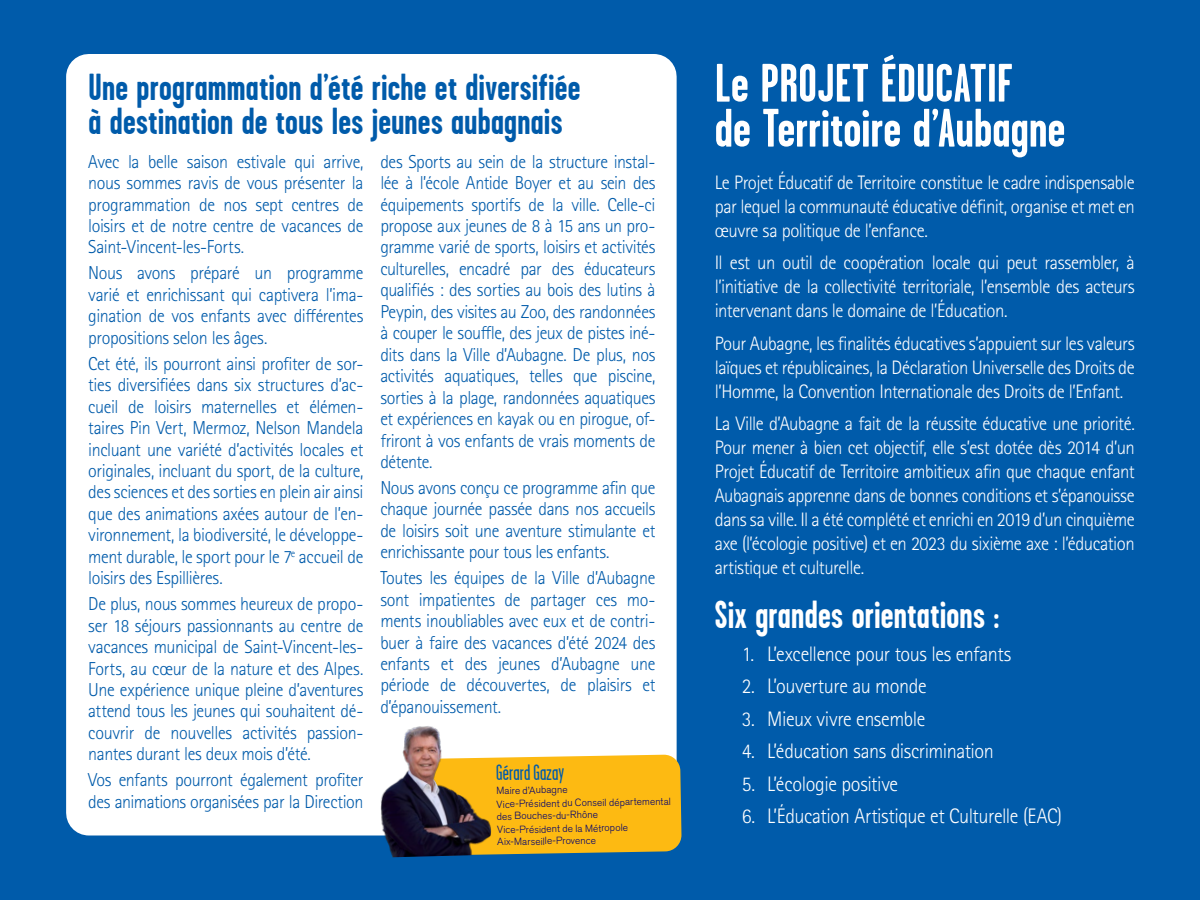
<style>
.page{position:relative;width:1200px;height:900px;background:#005baa}
.page>*{position:absolute;margin:0;border:0;box-sizing:border-box;transform-origin:0 0}
.t1{font:700 54px/45px "Garage Gothic";letter-spacing:.005em;color:#fff}
.t2{font:700 39px "Garage Gothic";letter-spacing:.005em;color:#fff}
.t3{font:700 37.5px/34.2px "Garage Gothic";letter-spacing:.005em;color:#005baa}
.t4{font:22.05px "Garage Gothic";color:#005baa}
.t5{font:300 21px "Rotis Sans Serif Pro";letter-spacing:-.02em;color:#fff;scale:.96 1}
.t6{font:300 19.5px/24px "Rotis Sans Serif Pro";letter-spacing:-.025em;color:#fff;text-align:justify;scale:.96 1}
.t7{font:300 18.75px/21.5px "Rotis Sans Serif Pro";letter-spacing:-.02em;color:#005baa;text-align:justify;scale:.96 1}
.t8{font:300 10.35px/13.6px "Akzidenz Grotesk Pro";color:#000070}
</style>
<div class="page">
<div style="left:89px;top:76px;width:565px;height:737px;background:#fff"></div>
<div style="left:66px;top:54px;width:611px;height:782px;border:45px solid #fff"></div>
<div style="left:492px;top:755px;width:190px;height:100px;background:#fdba12"></div>
<img style="left:363px;top:726px;width:129px;height:132px">
<h3 class="t3" style="left:89px;top:70px;width:493px">Une programmation d’été riche et diversifiée à destination de tous les jeunes aubagnais</h3>
<p class="t7" style="left:380px;top:151px;width:288px">des Sports au sein de la structure instal&shy;lée à l’école Antide Boyer et au sein des équipements sportifs de la ville. Celle-ci propose aux jeunes de 8 à 15 ans un pro&shy;gramme varié de sports, loisirs et activités culturelles, encadré par des éducateurs qualifiés : des sorties au bois des lutins à Peypin, des visites au Zoo, des randonnées à couper le souffle, des jeux de pistes iné&shy;dits dans la Ville d’Aubagne. De plus, nos activités aquatiques, telles que piscine, sorties à la plage, randonnées aquatiques et expériences en kayak ou en pirogue, of&shy;friront à vos enfants de vrais moments de détente.</p>
<p class="t7" style="left:380px;top:477px;width:288px">Nous avons conçu ce programme afin que chaque journée passée dans nos accueils de loisirs soit une aventure stimulante et enrichissante pour tous les enfants.</p>
<p class="t7" style="left:380px;top:567px;width:288px">Toutes les équipes de la Ville d’Aubagne sont impatientes de partager ces mo&shy;ments inoubliables avec eux et de contri&shy;buer à faire des vacances d’été 2024 des enfants et des jeunes d’Aubagne une période de découvertes, de plaisirs et d’épanouissement.</p>
<p class="t7" style="left:88px;top:151px;width:288px">Avec la belle saison estivale qui arrive, nous sommes ravis de vous présenter la programmation de nos sept centres de loisirs et de notre centre de vacances de Saint-Vincent-les-Forts.</p>
<p class="t7" style="left:88px;top:263px;width:288px">Nous avons préparé un programme varié et enrichissant qui captivera l’ima&shy;gination de vos enfants avec différentes propositions selon les âges.</p>
<p class="t7" style="left:88px;top:353px;width:288px">Cet été, ils pourront ainsi profiter de sor&shy;ties diversifiées dans six structures d’ac&shy;cueil de loisirs maternelles et élémen&shy;taires Pin Vert, Mermoz, Nelson Mandela incluant une variété d’activités locales et originales, incluant du sport, de la culture, des sciences et des sorties en plein air ainsi que des animations axées autour de l’en&shy;vironnement, la biodiversité, le développe&shy;ment durable, le sport pour le 7<sup>e</sup> accueil de loisirs des Espillières.</p>
<p class="t7" style="left:88px;top:593px;width:288px">De plus, nous sommes heureux de propo&shy;ser 18 séjours passionnants au centre de vacances municipal de Saint-Vincent-les-Forts, au cœur de la nature et des Alpes.<br>Une expérience unique pleine d’aventures attend tous les jeunes qui souhaitent dé&shy;couvrir de nouvelles activités passion&shy;nantes durant les deux mois d’été.</p>
<p class="t7" style="left:88px;top:770px;width:288px">Vos enfants pourront également profiter des animations organisées par la Direction</p>
<p class="t4" style="left:496px;top:762px;width:70px;rotate:-1deg">Gérard Gazay</p>
<p class="t8" style="left:496px;top:784px;width:176px;rotate:-1deg">Maire d’Aubagne<br>Vice-Président du Conseil départemental</p>
<p class="t8" style="left:497px;top:809px;width:133px;rotate:-1deg">des Bouches-du-Rhône<br>Vice-Président de la Métropole</p>
<p class="t8" style="left:497px;top:835px;width:100px;rotate:-1deg">Aix-Marseille-Provence</p>
<h1 class="t1" style="left:715px;top:61px;width:352px">Le PROJET ÉDUCATIF<br>de Territoire d’Aubagne</h1>
<p class="t6" style="left:715px;top:170px;width:439px">Le Projet Éducatif de Territoire constitue le cadre indispensable par lequel la communauté éducative définit, organise et met en œuvre sa politique de l’enfance.</p>
<p class="t6" style="left:715px;top:251px;width:439px">Il est un outil de coopération locale qui peut rassembler, à l’initiative de la collectivité territoriale, l’ensemble des acteurs intervenant dans le domaine de l’Éducation.</p>
<p class="t6" style="left:715px;top:331px;width:439px">Pour Aubagne, les finalités éducatives s’appuient sur les valeurs laïques et républicaines, la Déclaration Universelle des Droits de l’Homme, la Convention Internationale des Droits de l’Enfant.</p>
<p class="t6" style="left:715px;top:412px;width:439px">La Ville d’Aubagne a fait de la réussite éducative une priorité.<br>Pour mener à bien cet objectif, elle s’est dotée dès 2014 d’un Projet Éducatif de Territoire ambitieux afin que chaque enfant Aubagnais apprenne dans de bonnes conditions et s’épanouisse dans sa ville. Il a été complété et enrichi en 2019 d’un cinquième axe (l’écologie positive) et en 2023 du sixième axe : l’éducation artistique et culturelle.</p>
<h2 class="t2" style="left:715px;top:594px;width:286px">Six grandes orientations :</h2>
<p class="t5" style="left:742px;top:642px;width:282px">1. L’excellence pour tous les enfants</p>
<p class="t5" style="left:742px;top:674px;width:194px">2. L’ouverture au monde</p>
<p class="t5" style="left:742px;top:707px;width:193px">3. Mieux vivre ensemble</p>
<p class="t5" style="left:742px;top:739px;width:264px">4. L’éducation sans discrimination</p>
<p class="t5" style="left:742px;top:772px;width:164px">5. L’écologie positive</p>
<p class="t5" style="left:742px;top:804px;width:335px">6. L’Éducation Artistique et Culturelle (EAC)</p>
</div>
